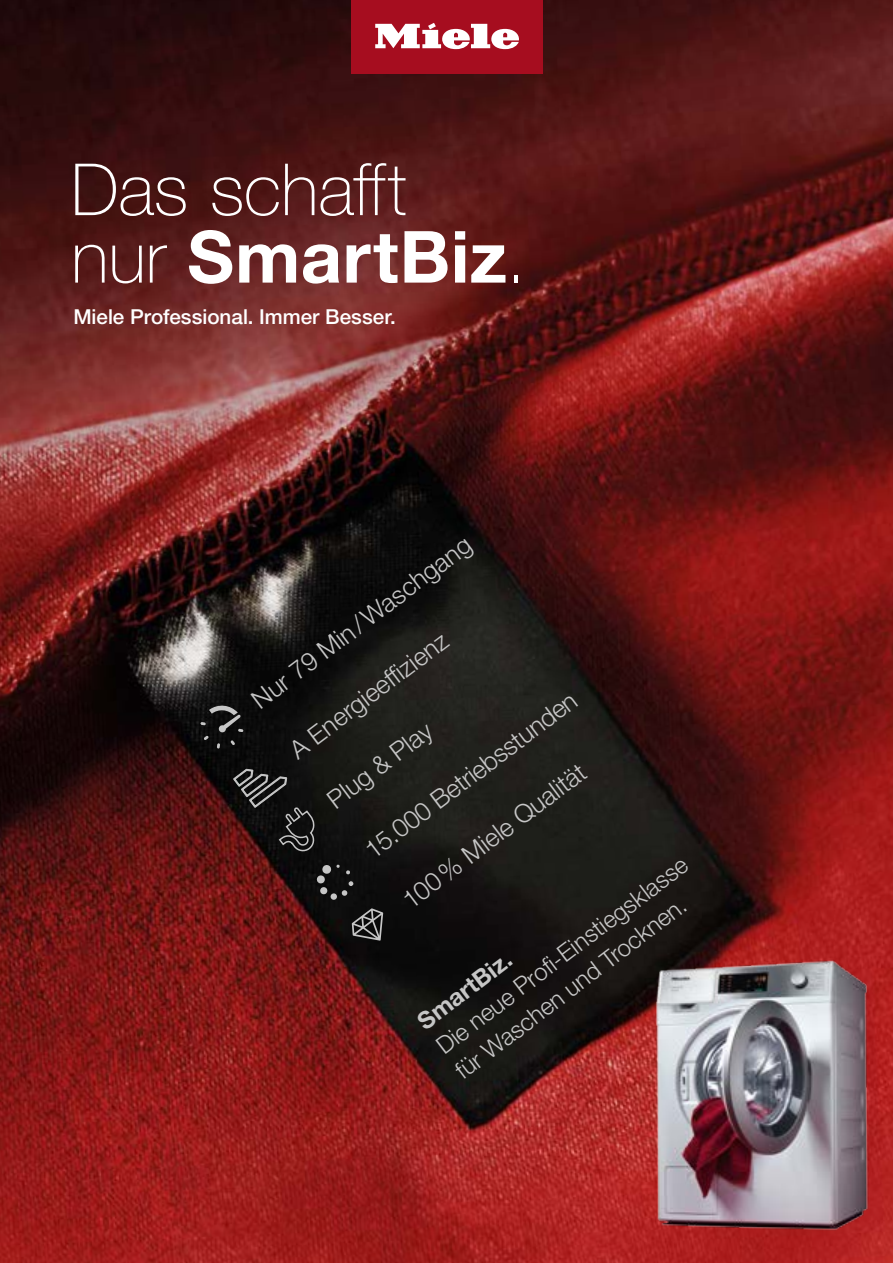
<style>
.page{position:relative;width:893px;height:1263px;background:#fff}
.page>*{position:absolute;margin:0;border:0;box-sizing:border-box;transform-origin:0 0}
.t1{font:100 72px/67.5px "Helvetica Neue LTW1 G";letter-spacing:-.01em;color:#fff}
.t2{font:300 25.5px "Helvetica Neue LTW1 G";color:#c6c6c6}
.t3{font:300 24px/31.2px "Helvetica Neue LTW1 G";color:#c6c6c6}
.t4{font:700 24px "Helvetica Neue LTW1 G";color:#c6c6c6}
.t5{font:500 20.7px "Helvetica Neue LTW1 G";color:#fff}
.s1{font-weight:700}
</style>
<div class="page">
<img style="left:0;top:0;width:893px;height:1263px">
<img style="left:614px;top:933px;width:279px;height:330px">
<svg style="left:352px;top:908px;width:31px;height:33px"></svg>
<svg style="left:200px;top:703px;width:43px;height:45px;background:#282828"></svg>
<svg style="left:233px;top:769px;width:84px;height:85px;background:#282120"></svg>
<div style="left:330px;top:893px;width:7px;height:7px;background:#c6c6c6;border-radius:50%"></div>
<svg style="left:316px;top:864px;width:38px;height:32px"></svg>
<div style="left:351px;top:0;width:191px;height:73px;background:#a60d1f"></div>
<svg style="left:375px;top:23px;width:144px;height:26px"></svg>
<h1 class="t1" style="left:71px;top:156px;width:457px">Das schafft<br>nur <span class="s1">SmartBiz</span>.</h1>
<p class="t5" style="left:73px;top:304px;width:324px">Miele Professional. Immer Besser.</p>
<p class="t2" style="left:245px;top:690px;width:269px;rotate:-37deg">Nur 79 Min/Waschgang</p>
<p class="t2" style="left:283px;top:740px;width:193px;rotate:-37deg">A Energieeffi zienz</p>
<p class="t2" style="left:359px;top:840px;width:260px;rotate:-37deg">15.000 Betriebsstunden</p>
<p class="t2" style="left:321px;top:790px;width:126px;rotate:-37deg">Plug &amp; Play</p>
<p class="t2" style="left:396px;top:890px;width:224px;rotate:-37deg">100% Miele Qualität</p>
<p class="t3" style="left:429px;top:1035px;width:310px;rotate:-37deg">Die neue Profi -Einstiegsklasse für Waschen und Trocknen.</p>
<p class="t4" style="left:411px;top:1012px;width:113px;rotate:-37deg">SmartBiz.</p>
</div>
